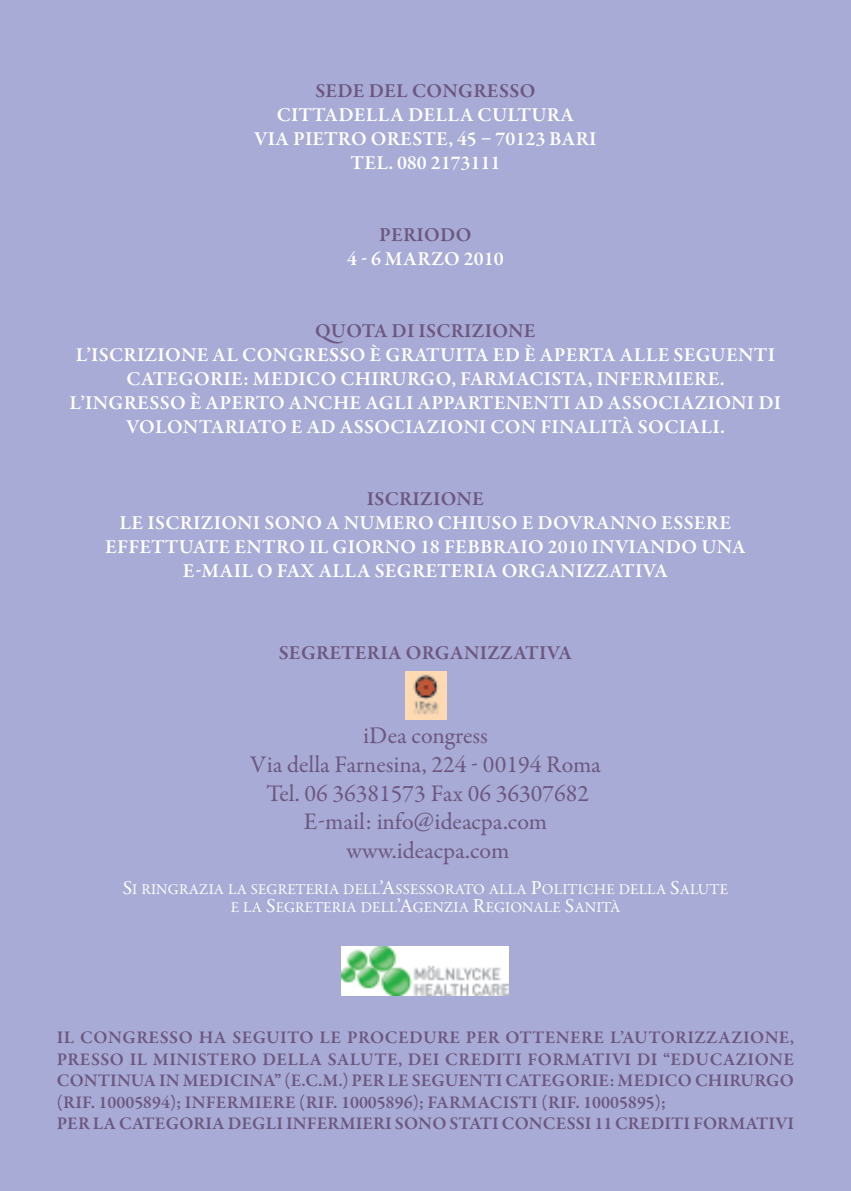
<style>
.page{position:relative;width:851px;height:1191px;background:#fff}
.page>*{position:absolute;margin:0;border:0;box-sizing:border-box;transform-origin:0 0}
.t1{font:24px/28.8px "Garamond Premr Pro";color:#6d5780;text-align:center}
.t2{font:600 20px/24px "Garamond Premr Pro";letter-spacing:.015em;color:#fff;text-align:center}
.t3{font:600 20px "Garamond Premr Pro";letter-spacing:.015em;color:#6d5780}
.t4{font:600 18px/21.6px "Garamond Premr Pro";letter-spacing:.01em;color:#6d5780}
.t5{font:15px/18px "Garamond Premr Pro";letter-spacing:.01em;color:#fff;text-align:center}
.s1{font-size:20px}
</style>
<div class="page">
<div style="left:0;top:0;width:850px;height:1191px;background:#a7abd5"></div>
<img style="left:406px;top:672px;width:40px;height:47px">
<img style="left:341px;top:946px;width:167px;height:49px">
<p class="t3" style="left:315px;top:83px;width:221px">SEDE DEL CONGRESSO</p>
<p class="t2" style="left:254px;top:104px;width:343px">CITTADELLA DELLA CULTURA<br>VIA PIETRO ORESTE, 45 – 70123 BARI<br>TEL. 080 2173111</p>
<p class="t3" style="left:379px;top:227px;width:94px">PERIODO</p>
<p class="t2" style="left:347px;top:248px;width:158px">4 - 6 MARZO 2010</p>
<p class="t3" style="left:315px;top:323px;width:222px">QUOTA DI ISCRIZIONE</p>
<p class="t2" style="left:70px;top:344px;width:713px">L’ISCRIZIONE AL CONGRESSO È GRATUITA ED È APERTA ALLE SEGUENTI CATEGORIE: MEDICO CHIRURGO, FARMACISTA, INFERMIERE.<br>L’INGRESSO È APERTO ANCHE AGLI APPARTENENTI AD ASSOCIAZIONI DI VOLONTARIATO E AD ASSOCIAZIONI CON FINALITÀ SOCIALI.</p>
<p class="t3" style="left:367px;top:491px;width:119px">ISCRIZIONE</p>
<p class="t2" style="left:105px;top:512px;width:642px">LE ISCRIZIONI SONO A NUMERO CHIUSO E DOVRANNO ESSERE<br>EFFETTUATE ENTRO IL GIORNO 18 FEBBRAIO 2010 INVIANDO UNA<br>E-MAIL O FAX ALLA SEGRETERIA ORGANIZZATIVA</p>
<p class="t3" style="left:279px;top:644px;width:295px">SEGRETERIA ORGANIZZATIVA</p>
<p class="t1" style="left:250px;top:723px;width:352px">iDea congress<br>Via della Farnesina, 224 - 00194 Roma<br>Tel. 06 36381573 Fax 06 36307682<br>E-mail: info@ideacpa.com www.ideacpa.com</p>
<p class="t5" style="left:123px;top:882px;width:607px"><span class="s1">S</span>I RINGRAZIA LA SEGRETERIA DELL<span class="s1">’A</span>SSESSORATO ALLA <span class="s1">P</span>OLITICHE DELLA <span class="s1">S</span>ALUTE<br>E LA <span class="s1">S</span>EGRETERIA DELL<span class="s1">’A</span>GENZIA <span class="s1">R</span>EGIONALE <span class="s1">S</span>ANITÀ</p>
<p class="t4" style="left:57px;top:1028px;width:739px">IL CONGRESSO HA SEGUITO LE PROCEDURE PER OTTENERE L’AUTORIZZAZIONE, PRESSO IL MINISTERO DELLA SALUTE, DEI CREDITI FORMATIVI DI “EDUCAZIONE CONTINUA IN MEDICINA” (E.C.M.) PER LE SEGUENTI CATEGORIE: MEDICO CHIRURGO (RIF. 10005894); INFERMIERE (RIF. 10005896); FARMACISTI (RIF. 10005895);<br>PER LA CATEGORIA DEGLI INFERMIERI SONO STATI CONCESSI 11 CREDITI FORMATIVI</p>
</div>
